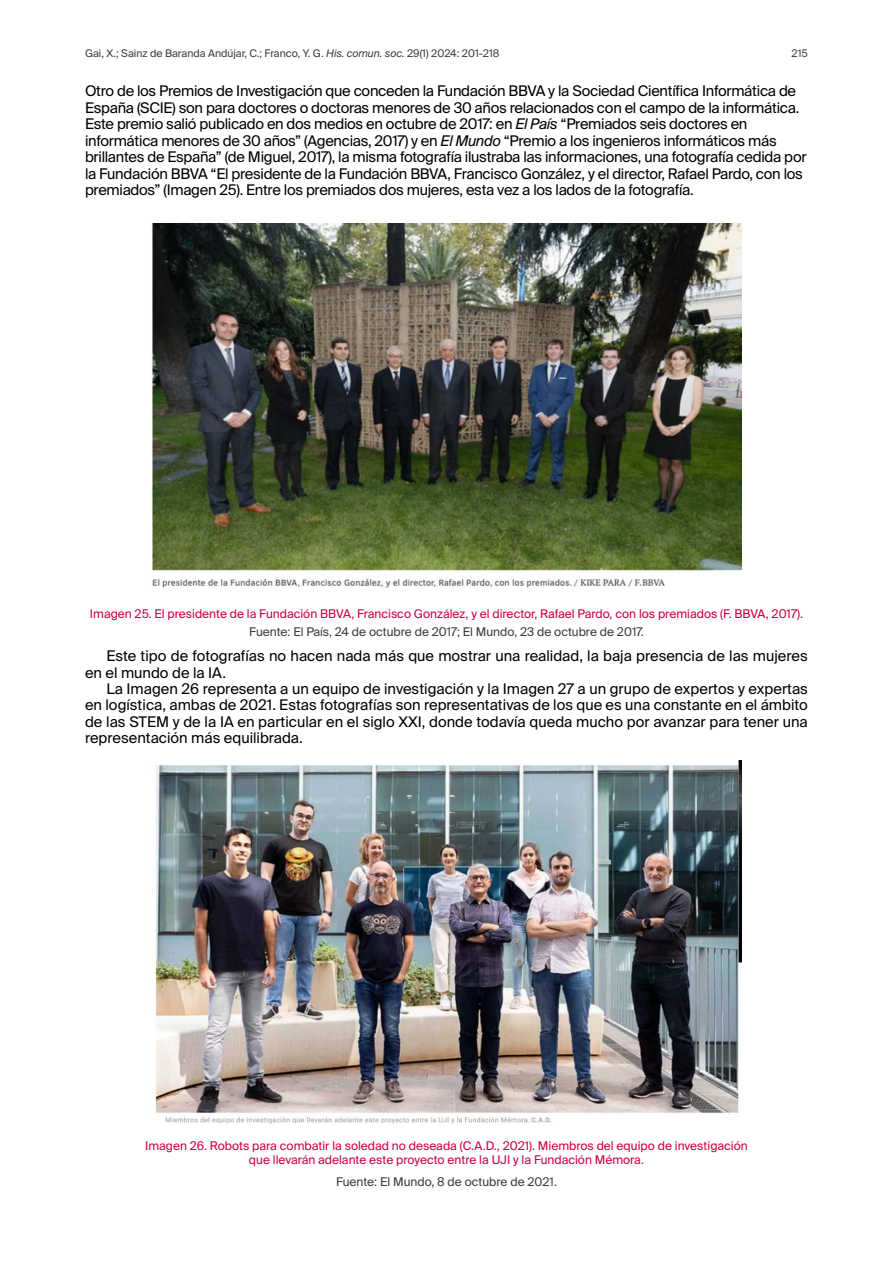
<style>
.page{position:relative;width:893px;height:1263px;background:#fff}
.page>*{position:absolute;margin:0;border:0;box-sizing:border-box;transform-origin:0 0}
.t1{font:14.7px/16.5px "Suisse Intl";letter-spacing:-.02em;color:#000}
.t2{font:14.7px/16.5px "Suisse Intl";color:#000}
.t3{font:12px/13.5px "Suisse Intl";color:#cf003d;text-align:center}
.t4{font:12px "Suisse Intl";color:#3c3c3b}
.t5{font:10.5px "Suisse Intl";color:#3c3c3b}
.s1{font-style:italic}
</style>
<div class="page">
<img style="left:152px;top:224px;width:589px;height:364px">
<img style="left:155px;top:760px;width:586px;height:364px">
<p class="t5" style="left:85px;top:47px;width:416px">Gai, X.; Sainz de Baranda Andújar, C.; Franco, Y. G. <span class="s1">His. comun. soc.</span> 29(1) 2024: 201-218</p>
<p class="t5" style="left:791px;top:47px;width:18px">215</p>
<p class="t1" style="left:85px;top:83px;width:723px">Otro de los Premios de Investigación que conceden la Fundación BBVA y la Sociedad Científica Informática de España (SCIE) son para doctores o doctoras menores de 30 años relacionados con el campo de la informática.<br>Este premio salió publicado en dos medios en octubre de 2017: en <span class="s1">El País</span> “Premiados seis doctores en informática menores de 30 años” (Agencias, 2017) y en <span class="s1">El Mundo</span> “Premio a los ingenieros informáticos más brillantes de España” (de Miguel, 2017), la misma fotografía ilustraba las informaciones, una fotografía cedida por la Fundación BBVA “El presidente de la Fundación BBVA, Francisco González, y el director, Rafael Pardo, con los premiados” (Imagen 25). Entre los premiados dos mujeres, esta vez a los lados de la fotografía.</p>
<p class="t3" style="left:90px;top:607px;width:715px">Imagen 25. El presidente de la Fundación BBVA, Francisco González, y el director, Rafael Pardo, con los premiados (F. BBVA, 2017).</p>
<p class="t4" style="left:249px;top:625px;width:396px">Fuente: El País, 24 de octubre de 2017; El Mundo, 23 de octubre de 2017.</p>
<p class="t2" style="left:85px;top:648px;width:724px;text-indent:21px">Este tipo de fotografías no hacen nada más que mostrar una realidad, la baja presencia de las mujeres en el mundo de la IA.</p>
<p class="t1" style="left:85px;top:681px;width:724px;text-align:justify;text-indent:21px">La Imagen 26 representa a un equipo de investigación y la Imagen 27 a un grupo de expertos y expertas en logística, ambas de 2021. Estas fotografías son representativas de los que es una constante en el ámbito de las STEM y de la IA en particular en el siglo XXI, donde todavía queda mucho por avanzar para tener una representación más equilibrada.</p>
<p class="t3" style="left:145px;top:1139px;width:604px">Imagen 26. Robots para combatir la soledad no deseada (C.A.D., 2021). Miembros del equipo de investigación que llevarán adelante este proyecto entre la UJI y la Fundación Mémora.</p>
<p class="t4" style="left:336px;top:1174px;width:222px">Fuente: El Mundo, 8 de octubre de 2021.</p>
</div>
